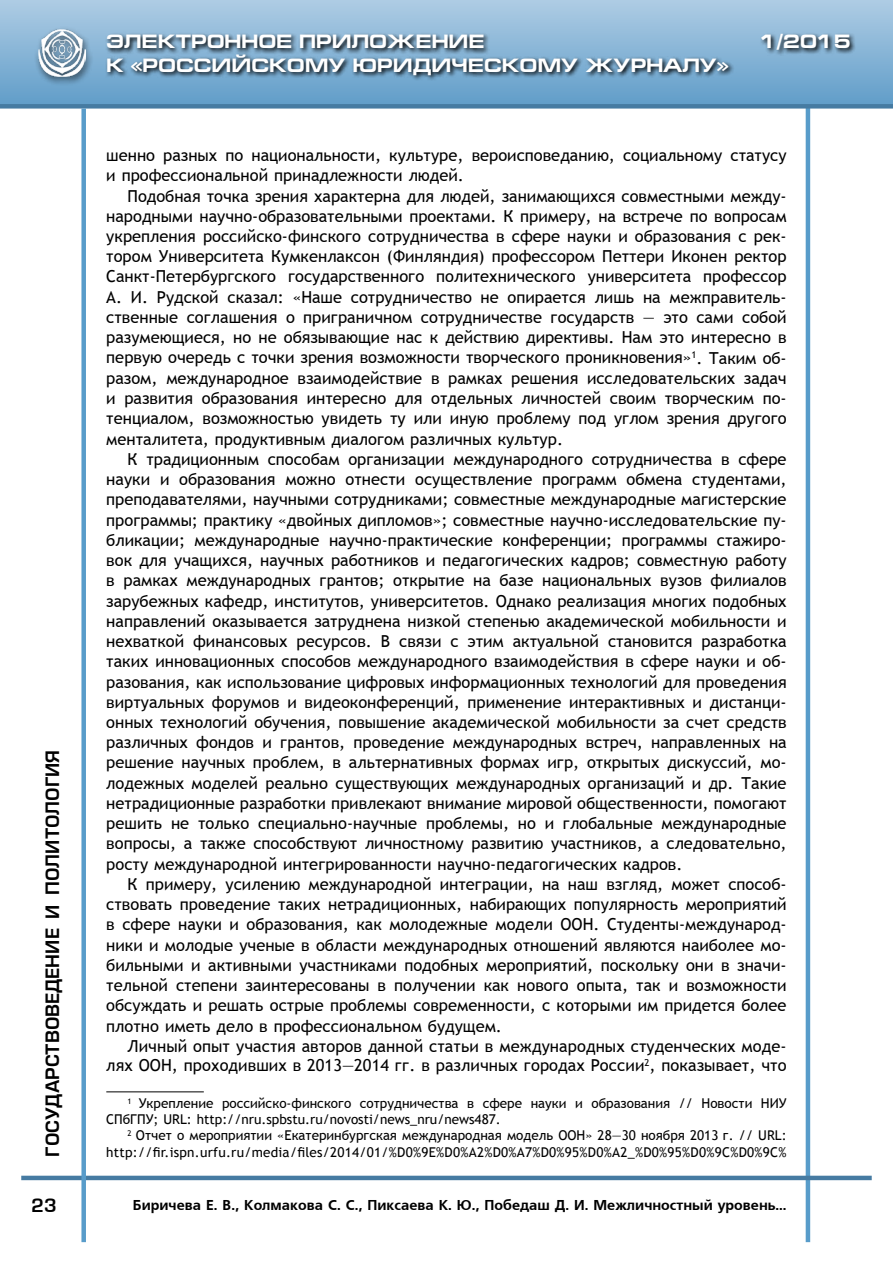
<style>
.page{position:relative;width:893px;height:1263px;background:#fff}
.page>*{position:absolute;margin:0;border:0;box-sizing:border-box;transform-origin:0 0}
.t1{font:700 19.5px "Europe Ext";color:#fff}
.t2{font:18px "Europe Demi Normal";color:#000}
.t3{font:16.5px/20.2px "Trebuchet MS";color:#000;text-align:justify}
.t4{font:14.25px "Free Set Bold Cyrillic";color:#000}
.t5{font:13.5px/16.2px "Trebuchet MS";color:#000}
</style>
<div class="page">
<hr style="left:806px;top:91px;width:4px;height:1151px;background:#589cca">
<hr style="left:21px;top:1176px;width:851px;height:4px;background:#467ba2">
<div style="left:0;top:0;width:893px;height:106px;background:linear-gradient(to bottom,#aecce4,#619dc9)"></div>
<div style="left:0;top:104px;width:893px;height:5px;background:#467ba2"></div>
<div style="left:81px;top:109px;width:5px;height:1133px;background:#589cca"></div>
<div style="left:34px;top:26px;width:60px;height:60px;background:#000;opacity:.63"></div>
<img style="left:39px;top:29px;width:47px;height:48px">
<svg style="left:105px;top:31px;width:751px;height:50px;background:#6b90ac"></svg>
<hr style="left:106px;top:1091px;width:98px;height:1px;background:#000">
<p class="t2" style="left:42px;top:1157px;width:408px;rotate:-90deg">государствоведение и политология</p>
<p class="t2" style="left:31px;top:1195px;width:27px">23</p>
<p class="t1" style="left:106px;top:31px;width:380px">ЭЛЕКТРОННОЕ ПРИЛОЖЕНИЕ</p>
<p class="t1" style="left:760px;top:31px;width:92px">1/2015</p>
<p class="t1" style="left:106px;top:54px;width:624px">К «РОССИЙСКОМУ ЮРИДИЧЕСКОМУ ЖУРНАЛУ»</p>
<p class="t3" style="left:106px;top:145px;width:682px">шенно разных по национальности, культуре, вероисповеданию, социальному статусу и профессиональной принадлежности людей.</p>
<p class="t3" style="left:106px;top:186px;width:682px;text-indent:21px">Подобная точка зрения характерна для людей, занимающихся совместными между&shy;народными научно-образовательными проектами. К примеру, на встрече по вопросам укрепления российско-финского сотрудничества в сфере науки и образования с рек&shy;тором Университета Кумкенлаксон (Финляндия) профессором Петтери Иконен ректор Санкт-Петербургского государственного политехнического университета профессор А. И. Рудской сказал: «Наше сотрудничество не опирается лишь на межправитель&shy;ственные соглашения о приграничном сотрудничестве государств ― это сами собой разумеющиеся, но не обязывающие нас к действию директивы. Нам это интересно в первую очередь с точки зрения возможности творческого проникновения»<sup>1</sup>. Таким об&shy;разом, международное взаимодействие в рамках решения исследовательских задач и развития образования интересно для отдельных личностей своим творческим по&shy;тенциалом, возможностью увидеть ту или иную проблему под углом зрения другого менталитета, продуктивным диалогом различных культур.</p>
<p class="t3" style="left:106px;top:449px;width:682px;text-indent:21px">К традиционным способам организации международного сотрудничества в сфере науки и образования можно отнести осуществление программ обмена студентами, преподавателями, научными сотрудниками; совместные международные магистерские программы; практику «двойных дипломов»; совместные научно-исследовательские пу&shy;бликации; международные научно-практические конференции; программы стажиро&shy;вок для учащихся, научных работников и педагогических кадров; совместную работу в рамках международных грантов; открытие на базе национальных вузов филиалов зарубежных кафедр, институтов, университетов. Однако реализация многих подобных направлений оказывается затруднена низкой степенью академической мобильности и нехваткой финансовых ресурсов. В связи с этим актуальной становится разработка таких инновационных способов международного взаимодействия в сфере науки и об&shy;разования, как использование цифровых информационных технологий для проведения виртуальных форумов и видеоконференций, применение интерактивных и дистанци&shy;онных технологий обучения, повышение академической мобильности за счет средств различных фондов и грантов, проведение международных встреч, направленных на решение научных проблем, в альтернативных формах игр, открытых дискуссий, мо&shy;лодежных моделей реально существующих международных организаций и др. Такие нетрадиционные разработки привлекают внимание мировой общественности, помогают решить не только специально-научные проблемы, но и глобальные международные вопросы, а также способствуют личностному развитию участников, а следовательно, росту международной интегрированности научно-педагогических кадров.</p>
<p class="t3" style="left:106px;top:874px;width:682px;text-indent:21px">К примеру, усилению международной интеграции, на наш взгляд, может способ&shy;ствовать проведение таких нетрадиционных, набирающих популярность мероприятий в сфере науки и образования, как молодежные модели ООН. Студенты-международ&shy;ники и молодые ученые в области международных отношений являются наиболее мо&shy;бильными и активными участниками подобных мероприятий, поскольку они в значи&shy;тельной степени заинтересованы в получении как нового опыта, так и возможности обсуждать и решать острые проблемы современности, с которыми им придется более плотно иметь дело в профессиональном будущем.</p>
<p class="t3" style="left:106px;top:1036px;width:682px;line-height:19.8px;text-align:right">Личный опыт участия авторов данной статьи в международных студенческих моде&shy;лях ООН, проходивших в 2013—2014 гг. в различных городах России<sup>2</sup>, показывает, что</p>
<p class="t5" style="left:106px;top:1095px;width:682px;text-indent:21px"><sup>1</sup> Укрепление российско-финского сотрудничества в сфере науки и образования // Новости НИУ<br>СПбГПУ; URL: http://nru.spbstu.ru/novosti/news_nru/news487.</p>
<p class="t5" style="left:106px;top:1128px;width:682px;text-align:right"><sup>2</sup> Отчет о мероприятии «Екатеринбургская международная модель ООН» 28―30 ноября 2013 г. // URL: http://fir.ispn.urfu.ru/media/files/2014/01/%D0%9E%D0%A2%D0%A7%D0%95%D0%A2_%D0%95%D0%9C%D0%9C%</p>
<p class="t4" style="left:133px;top:1197px;width:655px">Биричева Е. В., Колмакова С. С., Пиксаева К. Ю., Победаш Д. И. Межличностный уровень...</p>
</div>
